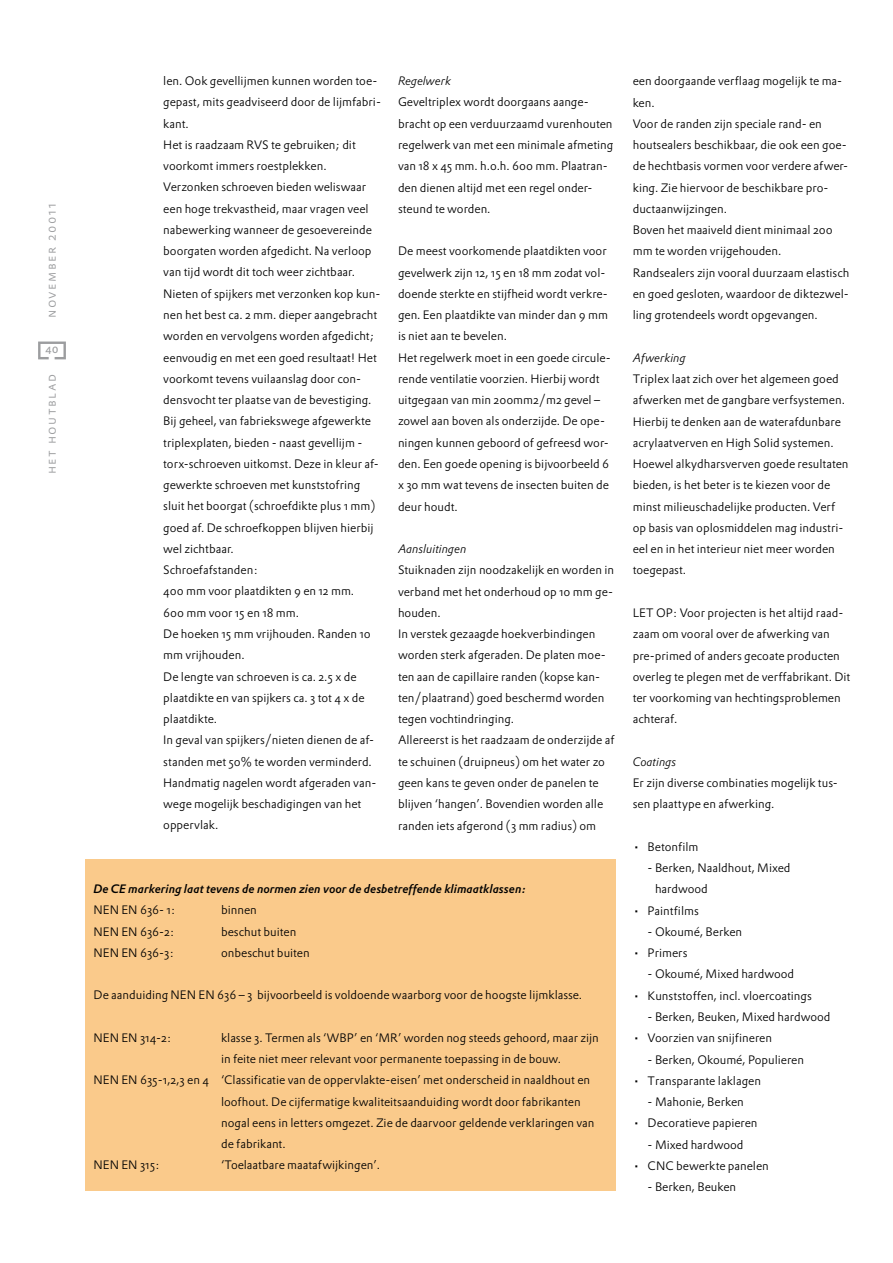
<style>
.page{position:relative;width:893px;height:1263px;background:#fff}
.page>*{position:absolute;margin:0;border:0;box-sizing:border-box;transform-origin:0 0}
.t1{font:300 13.05px "DTL Prokyon TOT Caps";letter-spacing:.115em;color:#9c9d9f}
.t2{font:300 12px/21.3px "DTL Prokyon TOT";color:#000}
.t3{font:italic 500 12px "DTL Prokyon TOT";color:#000}
.t4{font:italic 300 12px "DTL Prokyon TOT";color:#000}
.t5{font:12px "DTL Prokyon TOT Caps";color:#9c9d9f}
</style>
<div class="page">
<svg style="left:38px;top:341px;width:28px;height:18px"></svg>
<div style="left:85px;top:859px;width:531px;height:332px;background:#faca8b"></div>
<p class="t1" style="left:43px;top:318px;width:116px;rotate:-90deg">november 20011</p>
<p class="t5" style="left:45px;top:342px;width:15px">40</p>
<p class="t1" style="left:43px;top:474px;width:102px;rotate:-90deg">het houtblad</p>
<p class="t2" style="left:163px;top:70px;width:219px">len. Ook gevellijmen kunnen worden toe&shy;gepast, mits geadviseerd door de lijmfabri&shy;kant.<br>Het is raadzaam RVS te gebruiken; dit voorkomt immers roestplekken.<br>Verzonken schroeven bieden weliswaar een hoge trekvastheid, maar vragen veel nabewerking wanneer de gesoevereinde boorgaten worden afgedicht. Na verloop van tijd wordt dit toch weer zichtbaar.<br>Nieten of spijkers met verzonken kop kun&shy;nen het best ca. 2 mm. dieper aangebracht worden en vervolgens worden afgedicht; eenvoudig en met een goed resultaat! Het voorkomt tevens vuilaanslag door con&shy;densvocht ter plaatse van de bevestiging.<br>Bij geheel, van fabriekswege afgewerkte triplexplaten, bieden - naast gevellijm - torx-schroeven uitkomst. Deze in kleur af&shy;gewerkte schroeven met kunststofring sluit het boorgat (schroefdikte plus 1 mm) goed af. De schroefkoppen blijven hierbij wel zichtbaar.<br>Schroefafstanden:<br>400 mm voor plaatdikten 9 en 12 mm.<br>600 mm voor 15 en 18 mm.<br>De hoeken 15 mm vrijhouden. Randen 10 mm vrijhouden.<br>De lengte van schroeven is ca. 2.5 x de plaatdikte en van spijkers ca. 3 tot 4 x de plaatdikte.<br>In geval van spijkers/nieten dienen de af&shy;standen met 50% te worden verminderd.<br>Handmatig nagelen wordt afgeraden van&shy;wege mogelijk beschadigingen van het oppervlak.</p>
<p class="t4" style="left:398px;top:73px;width:54px">Regelwerk</p>
<p class="t2" style="left:398px;top:92px;width:217px">Geveltriplex wordt doorgaans aange&shy;bracht op een verduurzaamd vurenhouten regelwerk van met een minimale afmeting van 18 x 45 mm. h.o.h. 600 mm. Plaatran&shy;den dienen altijd met een regel onder&shy;steund te worden.</p>
<p class="t2" style="left:398px;top:240px;width:214px">De meest voorkomende plaatdikten voor gevelwerk zijn 12, 15 en 18 mm zodat vol&shy;doende sterkte en stijfheid wordt verkre&shy;gen. Een plaatdikte van minder dan 9 mm is niet aan te bevelen.<br>Het regelwerk moet in een goede circule&shy;rende ventilatie voorzien. Hierbij wordt uitgegaan van min 200mm2/m2 gevel – zowel aan boven als onderzijde. De ope&shy;ningen kunnen geboord of gefreesd wor&shy;den. Een goede opening is bijvoorbeeld 6 x 30 mm wat tevens de insecten buiten de deur houdt.</p>
<p class="t4" style="left:398px;top:541px;width:70px">Aansluitingen</p>
<p class="t2" style="left:398px;top:559px;width:218px">Stuiknaden zijn noodzakelijk en worden in verband met het onderhoud op 10 mm ge&shy;houden.<br>In verstek gezaagde hoekverbindingen worden sterk afgeraden. De platen moe&shy;ten aan de capillaire randen (kopse kan&shy;ten/plaatrand) goed beschermd worden tegen vochtindringing.<br>Allereerst is het raadzaam de onderzijde af te schuinen (druipneus) om het water zo geen kans te geven onder de panelen te blijven ‘hangen’. Bovendien worden alle randen iets afgerond (3 mm radius) om</p>
<p class="t3" style="left:94px;top:881px;width:434px">De CE markering laat tevens de normen zien voor de desbetreffende klimaatklassen:</p>
<p class="t2" style="left:94px;top:899px;width:83px">NEN EN 636- 1:</p>
<p class="t2" style="left:221px;top:899px;width:37px">binnen</p>
<p class="t2" style="left:94px;top:920px;width:82px">NEN EN 636-2:</p>
<p class="t2" style="left:221px;top:920px;width:77px">beschut buiten</p>
<p class="t2" style="left:94px;top:942px;width:82px">NEN EN 636-3:</p>
<p class="t2" style="left:221px;top:942px;width:90px">onbeschut buiten</p>
<p class="t2" style="left:94px;top:984px;width:490px">De aanduiding NEN EN 636 – 3 bijvoorbeeld is voldoende waarborg voor de hoogste lijmklasse.</p>
<p class="t2" style="left:94px;top:1027px;width:79px">NEN EN 314-2:</p>
<p class="t2" style="left:221px;top:1027px;width:379px">klasse 3. Termen als ‘WBP’ en ‘MR’ worden nog steeds gehoord, maar zijn</p>
<p class="t2" style="left:221px;top:1048px;width:342px">in feite niet meer relevant voor permanente toepassing in de bouw.</p>
<p class="t2" style="left:94px;top:1069px;width:498px">NEN EN 635-1,2,3 en 4 ‘Classificatie van de oppervlakte-eisen’ met onderscheid in naaldhout en</p>
<p class="t2" style="left:221px;top:1091px;width:361px">loofhout. De cijfermatige kwaliteitsaanduiding wordt door fabrikanten</p>
<p class="t2" style="left:221px;top:1112px;width:375px">nogal eens in letters omgezet. Zie de daarvoor geldende verklaringen van</p>
<p class="t2" style="left:221px;top:1133px;width:66px">de fabrikant.</p>
<p class="t2" style="left:94px;top:1154px;width:68px">NEN EN 315:</p>
<p class="t2" style="left:221px;top:1154px;width:161px">‘Toelaatbare maatafwijkingen’.</p>
<p class="t2" style="left:633px;top:70px;width:218px">een doorgaande verflaag mogelijk te ma&shy;ken.<br>Voor de randen zijn speciale rand- en houtsealers beschikbaar, die ook een goe&shy;de hechtbasis vormen voor verdere afwer&shy;king. Zie hiervoor de beschikbare pro&shy;ductaanwijzingen.<br>Boven het maaiveld dient minimaal 200 mm te worden vrijgehouden.<br>Randsealers zijn vooral duurzaam elastisch en goed gesloten, waardoor de diktezwel&shy;ling grotendeels wordt opgevangen.</p>
<p class="t4" style="left:633px;top:350px;width:55px">Afwerking</p>
<p class="t2" style="left:633px;top:368px;width:217px">Triplex laat zich over het algemeen goed afwerken met de gangbare verfsystemen.<br>Hierbij te denken aan de waterafdunbare acrylaatverven en High Solid systemen.<br>Hoewel alkydharsverven goede resultaten bieden, is het beter is te kiezen voor de minst milieuschadelijke producten. Verf op basis van oplosmiddelen mag industri&shy;eel en in het interieur niet meer worden toegepast.</p>
<p class="t2" style="left:633px;top:602px;width:219px">LET OP: Voor projecten is het altijd raad&shy;zaam om vooral over de afwerking van pre-primed of anders gecoate producten overleg te plegen met de verffabrikant. Dit ter voorkoming van hechtingsproblemen achteraf.</p>
<p class="t4" style="left:633px;top:754px;width:45px">Coatings</p>
<p class="t2" style="left:633px;top:772px;width:207px">Er zijn diverse combinaties mogelijk tus&shy;sen plaattype en afwerking.</p>
<p class="t2" style="left:633px;top:836px;width:67px">• Betonfilm</p>
<p class="t2" style="left:655px;top:857px;width:137px;text-indent:-7px">- Berken, Naaldhout, Mixed hardwood</p>
<p class="t2" style="left:633px;top:900px;width:68px">• Paintfilms</p>
<p class="t2" style="left:648px;top:921px;width:96px">- Okoumé, Berken</p>
<p class="t2" style="left:633px;top:942px;width:56px">• Primers</p>
<p class="t2" style="left:648px;top:963px;width:148px">- Okoumé, Mixed hardwood</p>
<p class="t2" style="left:633px;top:985px;width:181px">• Kunststoffen, incl. vloercoatings</p>
<p class="t2" style="left:648px;top:1006px;width:184px">- Berken, Beuken, Mixed hardwood</p>
<p class="t2" style="left:633px;top:1027px;width:141px">• Voorzien van snijfineren</p>
<p class="t2" style="left:648px;top:1048px;width:158px">- Berken, Okoumé, Populieren</p>
<p class="t2" style="left:633px;top:1070px;width:130px">• Transparante laklagen</p>
<p class="t2" style="left:648px;top:1091px;width:98px">- Mahonie, Berken</p>
<p class="t2" style="left:633px;top:1112px;width:126px">• Decoratieve papieren</p>
<p class="t2" style="left:648px;top:1134px;width:97px">- Mixed hardwood</p>
<p class="t2" style="left:633px;top:1155px;width:138px">• CNC bewerkte panelen</p>
<p class="t2" style="left:648px;top:1176px;width:90px">- Berken, Beuken</p>
</div>
